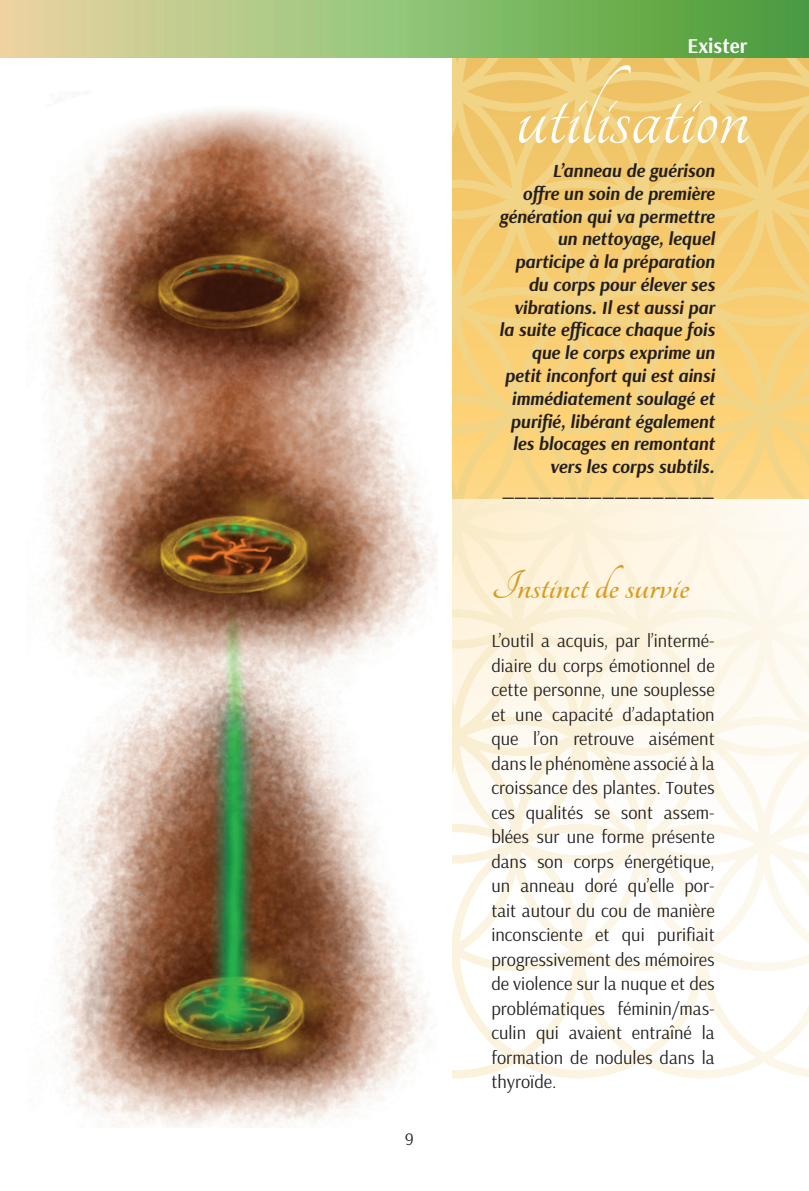
<style>
.page{position:relative;width:809px;height:1191px;background:#fff}
.page>*{position:absolute;margin:0;border:0;box-sizing:border-box;transform-origin:0 0}
.t1{font:105px "Tangerine";color:#fff}
.t2{font:700 43.75px "Tangerine";color:#da9b20}
.t3{font:700 21px "Arsenal";color:#fff}
.t4{font:18.38px/24.5px "Arsenal";color:#231f20;text-align:justify}
.t5{font:italic 700 18.38px/22.8px "Arsenal";color:#231f20;text-align:right}
.t6{font:17.5px "Arsenal";color:#231f20}
</style>
<div class="page">
<img style="left:43px;top:92px;width:394px;height:1035px">
<svg style="left:452px;top:58px;width:357px;height:431px;background:#f4ce78"></svg>
<img style="left:0;top:0;width:809px;height:58px">
<svg style="left:452px;top:499px;width:357px;height:580px"></svg>
<p class="t6" style="left:405px;top:1128px;width:11px">9</p>
<p class="t3" style="left:687px;top:32px;width:61px">Exister</p>
<h1 class="t1" style="left:515px;top:64px;width:235px">utilisation</h1>
<p class="t5" style="left:499px;top:159px;width:217px">L’anneau de guérison<br>offre un soin de première génération qui va permettre un nettoyage, lequel participe à la préparation du corps pour élever ses vibrations. Il est aussi par la suite efficace chaque fois que le corps exprime un petit inconfort qui est ainsi immédiatement soulagé et purifié, libérant également les blocages en remontant vers les corps subtils. _________________</p>
<h2 class="t2" style="left:491px;top:565px;width:199px">Instinct de survie</h2>
<p class="t4" style="left:491px;top:628px;width:225px">L’outil a acquis, par l’intermé&shy;diaire du corps émotionnel de cette personne, une souplesse et une capacité d’adaptation que l’on retrouve aisément dans le phénomène associé à la croissance des plantes. Toutes ces qualités se sont assem&shy;blées sur une forme présente dans son corps énergétique, un anneau doré qu’elle por&shy;tait autour du cou de manière inconsciente et qui purifiait progressivement des mémoires de violence sur la nuque et des problématiques féminin/mas&shy;culin qui avaient entraîné la formation de nodules dans la thyroïde.</p>
</div>
